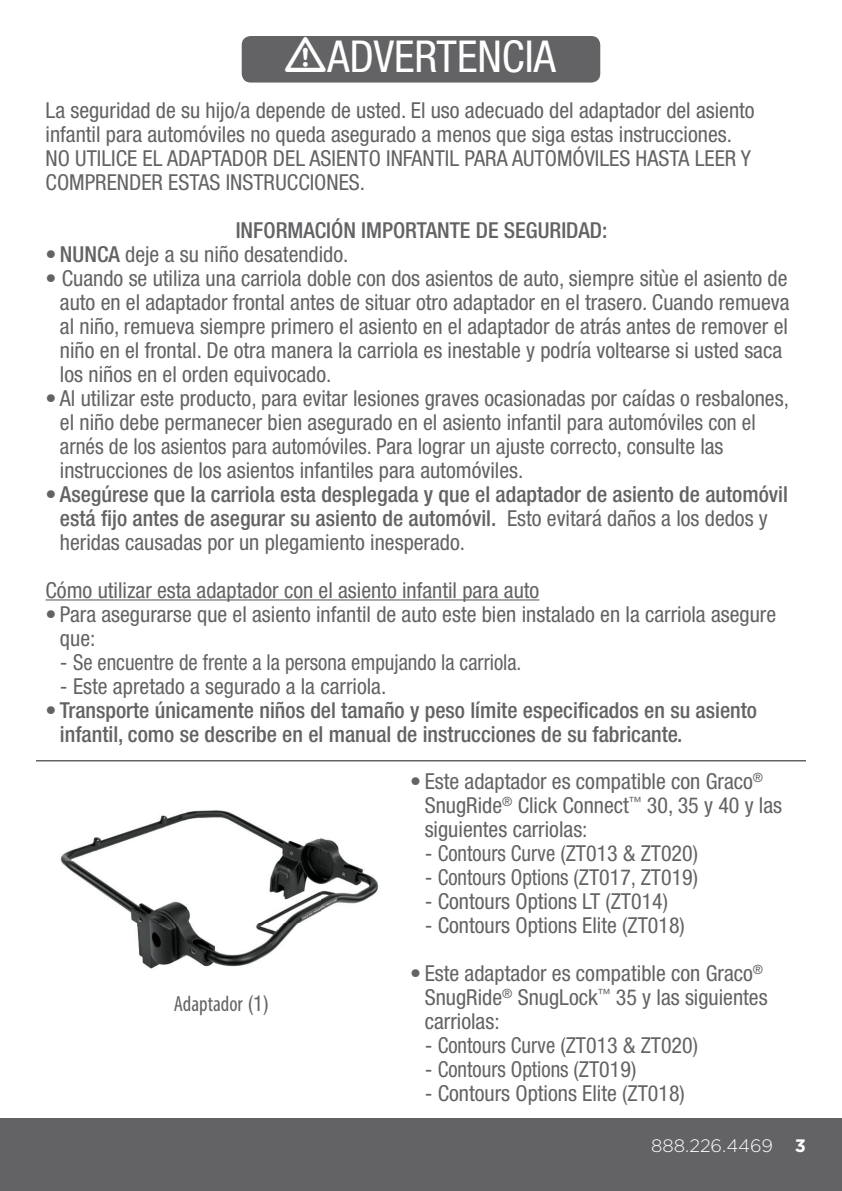
<style>
.page{position:relative;width:842px;height:1191px;background:#fff}
.page>*{position:absolute;margin:0;border:0;box-sizing:border-box;transform-origin:0 0}
.t1{font:condensed 44px "Helvetica Neue";color:#fff}
.t2{font:condensed 22px/24px "Helvetica Neue";color:#636366}
.t3{font:500 condensed 22px/24px "Helvetica Neue";color:#636366}
.t4{font:condensed 22px "Myriad Pro";color:#636366}
.t5{font:300 18px "Gotham";color:#fff}
.s1{font-weight:500}
.s2{font-weight:400}
.s3{font-family:"Helvetica Neue"}
.s4{font-weight:700}
</style>
<div class="page">
<div style="left:0;top:1119px;width:842px;height:72px;background:#636366"></div>
<hr style="left:46px;top:599px;width:493px;height:1px;background:#636366">
<img style="left:60px;top:810px;width:319px;height:159px">
<hr style="left:36px;top:760px;width:770px;height:1px;background:#636366">
<div style="left:242px;top:36px;width:358px;height:47px;background:#636366;border-radius:9px"></div>
<h1 class="t1" style="left:327px;top:31px;width:230px">ADVERTENCIA</h1>
<p class="t2" style="left:46px;top:98px;width:711px">La seguridad de su hijo/a depende de usted. El uso adecuado del adaptador del asiento infantil para automóviles no queda asegurado a menos que siga estas instrucciones.<br>NO UTILICE EL ADAPTADOR DEL ASIENTO INFANTIL PARA AUTOMÓVILES HASTA LEER Y COMPRENDER ESTAS INSTRUCCIONES.</p>
<p class="t3" style="left:236px;top:217px;width:373px">INFORMACIÓN IMPORTANTE DE SEGURIDAD:</p>
<p class="t2" style="left:46px;top:242px;width:304px">• <span class="s1">NUNCA</span> deje a su niño desatendido.</p>
<p class="t2" style="left:60px;top:266px;width:731px;text-indent:-14px">• Cuando se utiliza una carriola doble con dos asientos de auto, siempre sitùe el asiento de auto en el adaptador frontal antes de situar otro adaptador en el trasero. Cuando remueva al niño, remueva siempre primero el asiento en el adaptador de atrás antes de remover el niño en el frontal. De otra manera la carriola es inestable y podría voltearse si usted saca los niños en el orden equivocado.</p>
<p class="t2" style="left:60px;top:386px;width:730px;text-indent:-14px">• Al utilizar este producto, para evitar lesiones graves ocasionadas por caídas o resbalones, el niño debe permanecer bien asegurado en el asiento infantil para automóviles con el arnés de los asientos para automóviles. Para lograr un ajuste correcto, consulte las instrucciones de los asientos infantiles para automóviles.</p>
<p class="t3" style="left:60px;top:481px;width:729px;text-indent:-14px"><span class="s2">•</span> Asegúrese que la carriola esta desplegada y que el adaptador de asiento de automóvil está fijo antes de asegurar su asiento de automóvil. <span class="s2">Esto evitará daños a los dedos y heridas causadas por un plegamiento inesperado.</span></p>
<p class="t2" style="left:46px;top:578px;width:495px">Cómo utilizar esta adaptador con el asiento infantil para auto</p>
<p class="t2" style="left:60px;top:602px;width:718px;text-indent:-14px">• Para asegurarse que el asiento infantil de auto este bien instalado en la carriola asegure que:</p>
<p class="t2" style="left:60px;top:650px;width:463px">- Se encuentre de frente a la persona empujando la carriola.</p>
<p class="t2" style="left:60px;top:674px;width:328px">- Este apretado a segurado a la carriola.</p>
<p class="t3" style="left:60px;top:697px;width:698px;text-indent:-14px"><span class="s2">•</span> Transporte únicamente niños del tamaño y peso límite especificados en su asiento infantil, como se describe en el manual de instrucciones de su fabricante.</p>
<p class="t4" style="left:174px;top:990px;width:96px">Adaptador <span class="s3">(1)</span></p>
<p class="t2" style="left:425px;top:769px;width:359px;text-indent:-14px">• Este adaptador es compatible con Graco<sup>®<br></sup>SnugRide<sup>®</sup> Click Connect<sup>™</sup> 30, 35 y 40 y las siguientes carriolas:</p>
<p class="t2" style="left:425px;top:841px;width:275px">- Contours Curve (ZT013 &amp; ZT020)</p>
<p class="t2" style="left:425px;top:865px;width:275px">- Contours Options (ZT017, ZT019)</p>
<p class="t2" style="left:425px;top:889px;width:245px">- Contours Options LT (ZT014)</p>
<p class="t2" style="left:425px;top:913px;width:262px">- Contours Options Elite (ZT018)</p>
<p class="t2" style="left:425px;top:961px;width:344px;text-indent:-14px">• Este adaptador es compatible con Graco<sup>®<br></sup>SnugRide<sup>®</sup> SnugLock<sup>™</sup> 35 y las siguientes carriolas:</p>
<p class="t2" style="left:425px;top:1033px;width:275px">- Contours Curve (ZT013 &amp; ZT020)</p>
<p class="t2" style="left:425px;top:1057px;width:213px">- Contours Options (ZT019)</p>
<p class="t2" style="left:425px;top:1081px;width:262px">- Contours Options Elite (ZT018)</p>
<p class="t5" style="left:651px;top:1134px;width:156px">888.226.4469 <span class="s4">3</span></p>
</div>
